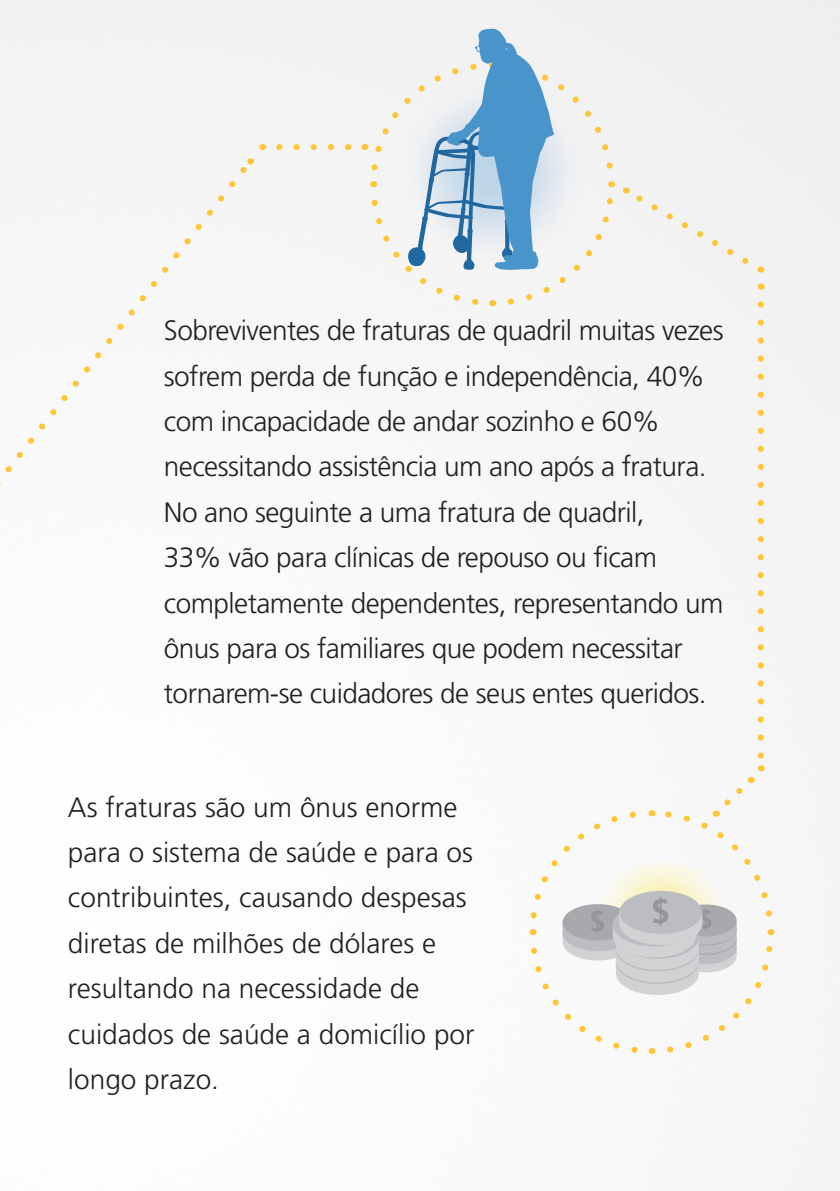
<style>
.page{position:relative;width:840px;height:1191px;background:#fff}
.page>*{position:absolute;margin:0;border:0;box-sizing:border-box;transform-origin:0 0}
.t1{font:700 33.8px "Frutiger LT Std";color:#939598}
.t2{font:700 28.6px "Frutiger LT Std";color:#939598}
.body{font:300 28px/45.4px "Frutiger LT Std";letter-spacing:-.02em;color:#231f20}
.body-2{font:300 28px/45.4px "Frutiger LT Std";color:#231f20}
.t3{font:700 25px "Frutiger LT Std";color:#939598}
</style>
<div class="page">
<img style="left:0;top:0;width:839px;height:1185px">
<svg style="left:0;top:160px;width:253px;height:517px"></svg>
<svg style="left:757px;top:304px;width:6px;height:455px"></svg>
<svg style="left:279px;top:144px;width:76px;height:6px"></svg>
<div style="left:624px;top:187px;width:129px;height:82px;background:#f2f2f2"></div>
<svg style="left:526px;top:777px;width:250px;height:280px"></svg>
<div style="left:619px;top:891px;width:83px;height:43px;background:#bcbdc0;border-radius:50%"></div>
<svg style="left:364px;top:28px;width:253px;height:281px"></svg>
<p class="body" style="left:164px;top:308px;width:561px">Sobreviventes de fraturas de quadril muitas vezes sofrem perda de função e independência, 40% com incapacidade de andar sozinho e 60% necessitando assistência um ano após a fratura.<br>No ano seguinte a uma fratura de quadril,<br>33% vão para clínicas de repouso ou ficam completamente dependentes, representando um ônus para os familiares que podem necessitar tornarem-se cuidadores de seus entes queridos.</p>
<p class="body-2" style="left:68px;top:784px;width:408px">As fraturas são um ônus enorme para o sistema de saúde e para os contribuintes, causando despesas diretas de milhões de dólares e resultando na necessidade de cuidados de saúde a domicílio por longo prazo.</p>
<p class="t2" style="left:589px;top:909px;width:17px">$$</p>
<p class="t1" style="left:644px;top:916px;width:27px">$$$$$</p>
<p class="t3" style="left:698px;top:918px;width:15px">$$$$</p>
</div>
